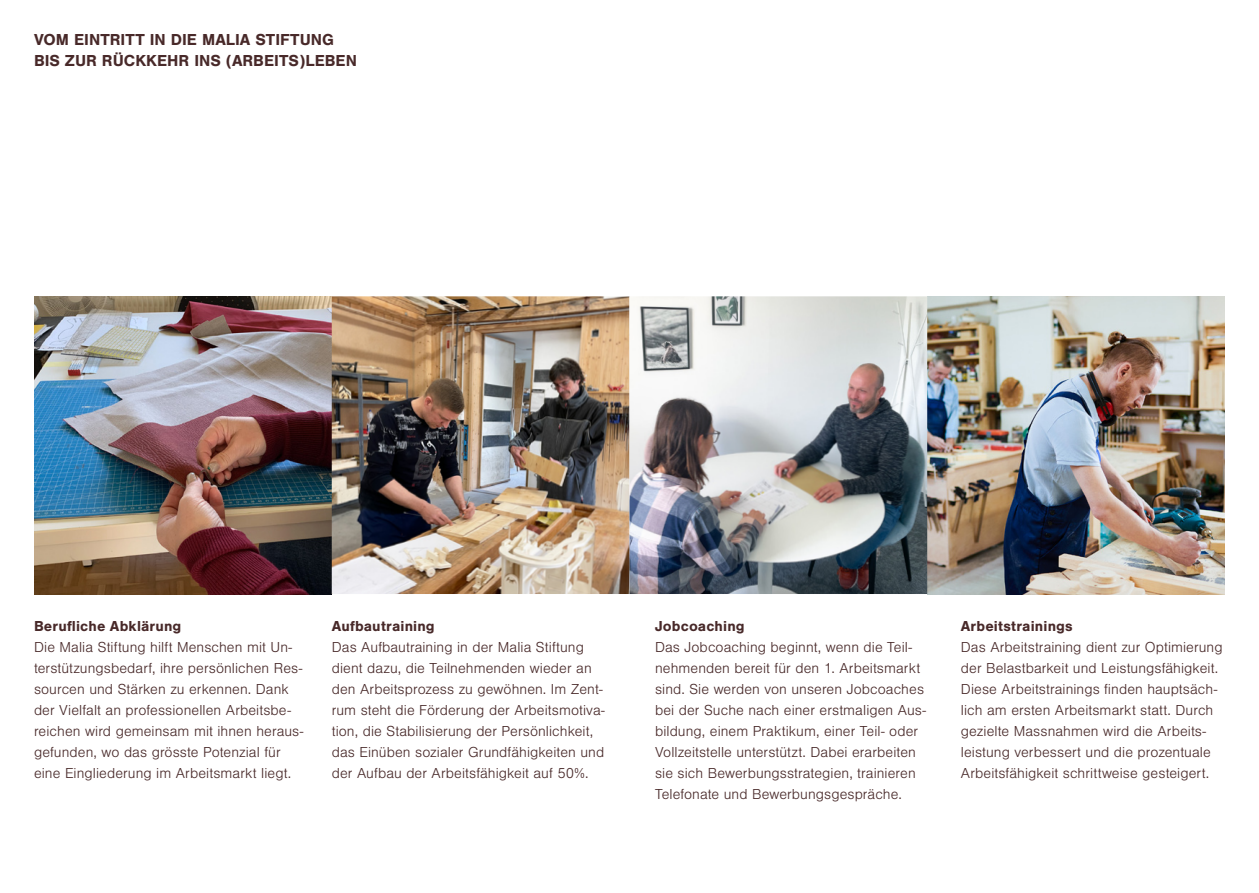
<style>
.page{position:relative;width:1259px;height:893px;background:#fff}
.page>*{position:absolute;margin:0;border:0;box-sizing:border-box;transform-origin:0 0}
.t1{font:700 16.5px/21px "Nimbus San";color:#482929}
.t2{font:300 15px/21px "Nimbus San";letter-spacing:.005em;color:#482929}
.t3{font:700 15px "Nimbus San";letter-spacing:.01em;color:#482929}
</style>
<div class="page">
<img style="left:34px;top:296px;width:1191px;height:298px">
<p class="t1" style="left:34px;top:29px;width:324px">VOM EINTRITT IN DIE MALIA STIFTUNG<br>BIS ZUR RÜCKKEHR INS (ARBEITS)LEBEN</p>
<p class="t3" style="left:34px;top:617px;width:149px">Berufliche Abklärung</p>
<p class="t2" style="left:34px;top:636px;width:271px">Die Malia Stiftung hilft Menschen mit Un&shy;terstützungsbedarf, ihre persönlichen Res&shy;sourcen und Stärken zu erkennen. Dank der Vielfalt an professionellen Arbeitsbe&shy;reichen wird gemeinsam mit ihnen heraus&shy;gefunden, wo das grösste Potenzial für eine Eingliederung im Arbeitsmarkt liegt.</p>
<p class="t3" style="left:332px;top:617px;width:104px">Aufbautraining</p>
<p class="t2" style="left:332px;top:636px;width:275px">Das Aufbautraining in der Malia Stiftung dient dazu, die Teilnehmenden wieder an den Arbeitsprozess zu gewöhnen. Im Zent&shy;rum steht die Förderung der Arbeitsmotiva&shy;tion, die Stabilisierung der Persönlichkeit, das Einüben sozialer Grundfähigkeiten und der Aufbau der Arbeitsfähigkeit auf 50%.</p>
<p class="t3" style="left:655px;top:617px;width:91px">Jobcoaching</p>
<p class="t2" style="left:655px;top:636px;width:273px">Das Jobcoaching beginnt, wenn die Teil&shy;nehmenden bereit für den 1. Arbeitsmarkt sind. Sie werden von unseren Jobcoaches bei der Suche nach einer erstmaligen Aus&shy;bildung, einem Praktikum, einer Teil- oder Vollzeitstelle unterstützt. Dabei erarbeiten sie sich Bewerbungsstrategien, trainieren Telefonate und Bewerbungsgespräche.</p>
<p class="t3" style="left:961px;top:617px;width:113px">Arbeitstrainings</p>
<p class="t2" style="left:961px;top:636px;width:263px">Das Arbeitstraining dient zur Optimierung der Belastbarkeit und Leistungsfähigkeit.<br>Diese Arbeitstrainings finden hauptsäch&shy;lich am ersten Arbeitsmarkt statt. Durch gezielte Massnahmen wird die Arbeits&shy;leistung verbessert und die prozentuale Arbeitsfähigkeit schrittweise gesteigert.</p>
</div>
